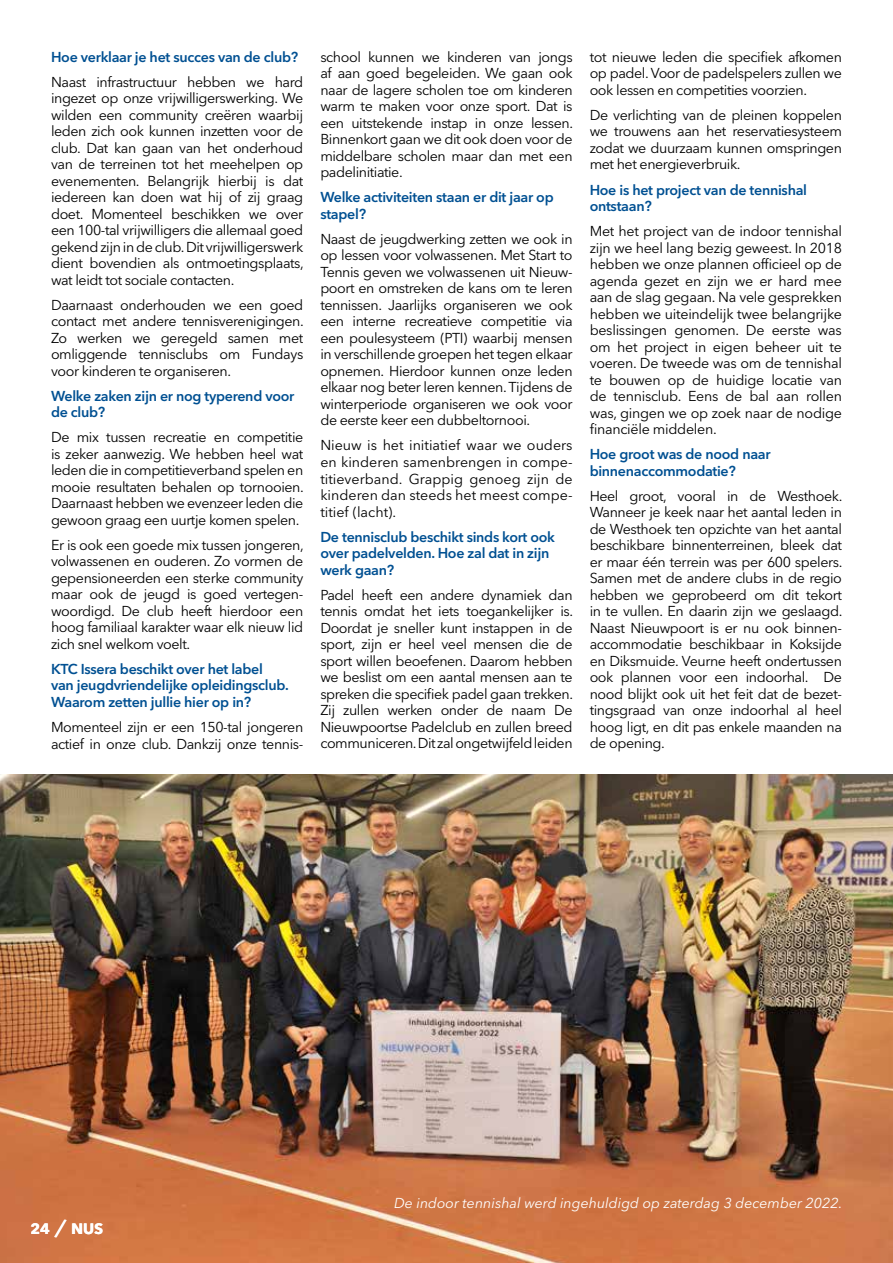
<style>
.page{position:relative;width:893px;height:1263px;background:#fff}
.page>*{position:absolute;margin:0;border:0;box-sizing:border-box;transform-origin:0 0}
.t1{font:700 15px "Avenir Next LT Pro";color:#fff}
.t2{font:14.25px/16.5px "Avenir Next LT Pro";letter-spacing:-.03em;color:#000;text-align:justify}
.t3{font:600 14.25px/16.5px "Avenir Next LT Pro";letter-spacing:-.02em;color:#005092}
.t4{font:italic 14.25px "Avenir Next LT Pro";color:#fff}
.s1{font-weight:400;font-size:24px}
</style>
<div class="page">
<img style="left:0;top:774px;width:893px;height:489px">
<p class="t3" style="left:51px;top:48px;width:249px">Hoe verklaar je het succes van de club?</p>
<p class="t2" style="left:51px;top:74px;width:254px">Naast infrastructuur hebben we hard ingezet op onze vrijwilligerswerking. We wilden een community creëren waarbij leden zich ook kunnen inzetten voor de club. Dat kan gaan van het onderhoud van de terreinen tot het meehelpen op evenementen. Belangrijk hierbij is dat iedereen kan doen wat hij of zij graag doet. Momenteel beschikken we over een 100-tal vrijwilligers die allemaal goed gekend zijn in de club. Dit vrijwilligerswerk dient bovendien als ontmoetingsplaats, wat leidt tot sociale contacten.</p>
<p class="t2" style="left:51px;top:297px;width:254px">Daarnaast onderhouden we een goed contact met andere tennisverenigingen.<br>Zo werken we geregeld samen met omliggende tennisclubs om Fundays voor kinderen te organiseren.</p>
<p class="t3" style="left:51px;top:387px;width:245px">Welke zaken zijn er nog typerend voor de club?</p>
<p class="t2" style="left:51px;top:429px;width:254px">De mix tussen recreatie en competitie is zeker aanwezig. We hebben heel wat leden die in competitieverband spelen en mooie resultaten behalen op tornooien.<br>Daarnaast hebben we evenzeer leden die gewoon graag een uurtje komen spelen.</p>
<p class="t2" style="left:51px;top:537px;width:254px">Er is ook een goede mix tussen jongeren, volwassenen en ouderen. Zo vormen de gepensioneerden een sterke community maar ook de jeugd is goed vertegen&shy;woordigd. De club heeft hierdoor een hoog familiaal karakter waar elk nieuw lid zich snel welkom voelt.</p>
<p class="t3" style="left:51px;top:661px;width:239px">KTC Issera beschikt over het label van jeugdvriendelijke opleidingsclub.<br>Waarom zetten jullie hier op in?</p>
<p class="t2" style="left:51px;top:719px;width:254px">Momenteel zijn er een 150-tal jongeren actief in onze club. Dankzij onze tennis-</p>
<p class="t2" style="left:320px;top:49px;width:254px">school kunnen we kinderen van jongs af aan goed begeleiden. We gaan ook naar de lagere scholen toe om kinderen warm te maken voor onze sport. Dat is een uitstekende instap in onze lessen.<br>Binnenkort gaan we dit ook doen voor de middelbare scholen maar dan met een padelinitiatie.</p>
<p class="t3" style="left:320px;top:189px;width:235px">Welke activiteiten staan er dit jaar op stapel?</p>
<p class="t2" style="left:320px;top:231px;width:254px">Naast de jeugdwerking zetten we ook in op lessen voor volwassenen. Met Start to Tennis geven we volwassenen uit Nieuw&shy;poort en omstreken de kans om te leren tennissen. Jaarlijks organiseren we ook een interne recreatieve competitie via een poulesysteem (PTI) waarbij mensen in verschillende groepen het tegen elkaar opnemen. Hierdoor kunnen onze leden elkaar nog beter leren kennen. Tijdens de winterperiode organiseren we ook voor de eerste keer een dubbeltornooi.</p>
<p class="t2" style="left:320px;top:437px;width:254px">Nieuw is het initiatief waar we ouders en kinderen samenbrengen in compe&shy;titieverband. Grappig genoeg zijn de kinderen dan steeds het meest compe&shy;titief (lacht).</p>
<p class="t3" style="left:320px;top:528px;width:236px">De tennisclub beschikt sinds kort ook over padelvelden. Hoe zal dat in zijn werk gaan?</p>
<p class="t2" style="left:320px;top:586px;width:254px">Padel heeft een andere dynamiek dan tennis omdat het iets toegankelijker is.<br>Doordat je sneller kunt instappen in de sport, zijn er heel veel mensen die de sport willen beoefenen. Daarom hebben we beslist om een aantal mensen aan te spreken die specifiek padel gaan trekken.<br>Zij zullen werken onder de naam De Nieuwpoortse Padelclub en zullen breed communiceren. Dit zal ongetwijfeld leiden</p>
<p class="t2" style="left:590px;top:49px;width:254px">tot nieuwe leden die specifiek afkomen op padel. Voor de padelspelers zullen we ook lessen en competities voorzien.</p>
<p class="t2" style="left:590px;top:107px;width:254px">De verlichting van de pleinen koppelen we trouwens aan het reservatiesysteem zodat we duurzaam kunnen omspringen met het energieverbruik.</p>
<p class="t3" style="left:590px;top:181px;width:219px">Hoe is het project van de tennishal ontstaan?</p>
<p class="t2" style="left:590px;top:223px;width:254px">Met het project van de indoor tennishal zijn we heel lang bezig geweest. In 2018 hebben we onze plannen officieel op de agenda gezet en zijn we er hard mee aan de slag gegaan. Na vele gesprekken hebben we uiteindelijk twee belangrijke beslissingen genomen. De eerste was om het project in eigen beheer uit te voeren. De tweede was om de tennishal te bouwen op de huidige locatie van de tennisclub. Eens de bal aan rollen was, gingen we op zoek naar de nodige financiële middelen.</p>
<p class="t3" style="left:590px;top:446px;width:182px">Hoe groot was de nood naar binnenaccommodatie?</p>
<p class="t2" style="left:590px;top:487px;width:254px">Heel groot, vooral in de Westhoek.<br>Wanneer je keek naar het aantal leden in de Westhoek ten opzichte van het aantal beschikbare binnenterreinen, bleek dat er maar één terrein was per 600 spelers.<br>Samen met de andere clubs in de regio hebben we geprobeerd om dit tekort in te vullen. En daarin zijn we geslaagd.<br>Naast Nieuwpoort is er nu ook binnen&shy;accommodatie beschikbaar in Koksijde en Diksmuide. Veurne heeft ondertussen ook plannen voor een indoorhal. De nood blijkt ook uit het feit dat de bezet&shy;tingsgraad van onze indoorhal al heel hoog ligt, en dit pas enkele maanden na de opening.</p>
<p class="t1" style="left:30px;top:1220px;width:74px">24 <span class="s1">/</span> NUS</p>
<p class="t4" style="left:394px;top:1194px;width:450px">De indoor tennishal werd ingehuldigd op zaterdag 3 december 2022.</p>
</div>
